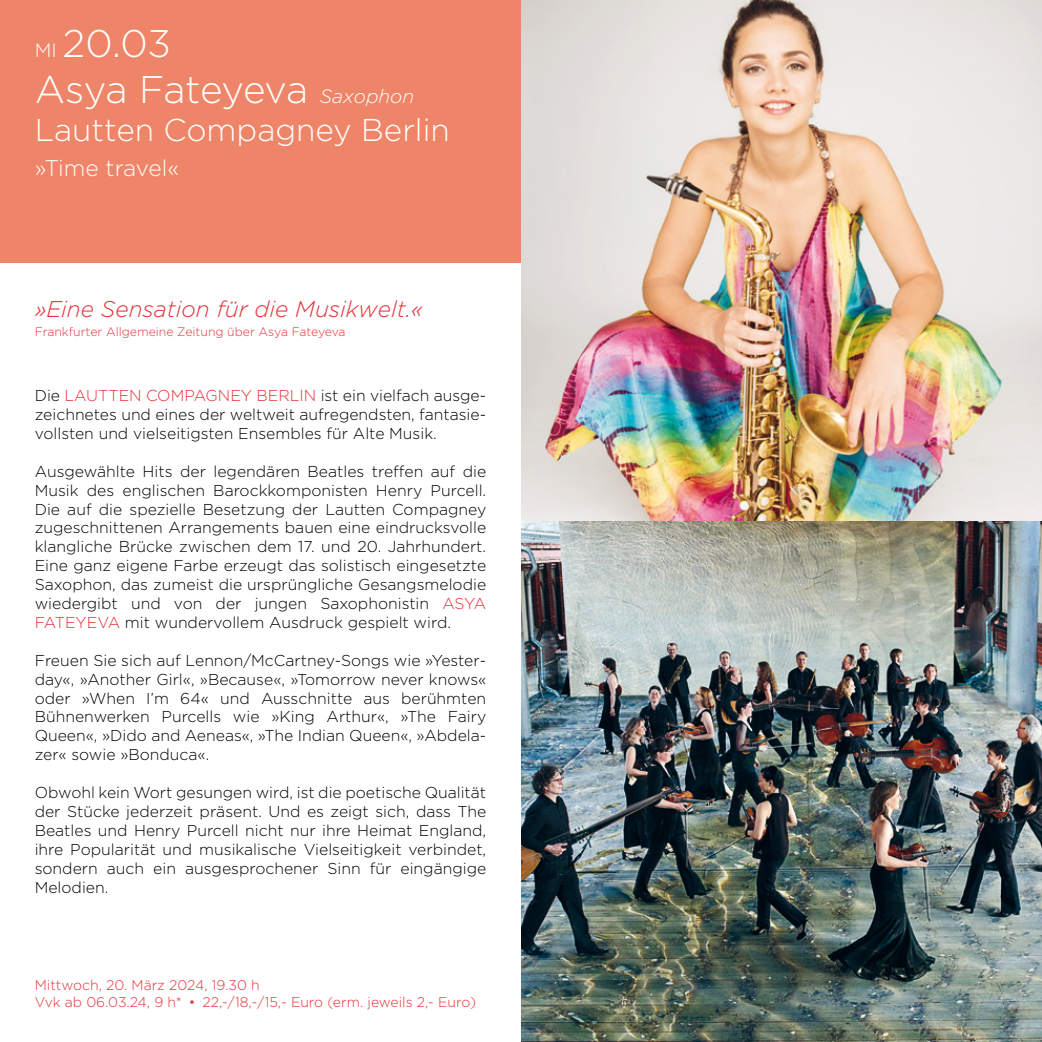
<style>
.page{position:relative;width:1042px;height:1042px;background:#fff}
.page>*{position:absolute;margin:0;border:0;box-sizing:border-box;transform-origin:0 0}
.t1{font:300 38.5px/46.2px "Gotham";letter-spacing:-.02em;color:#fff}
.t2{font:300 31.5px "Gotham";color:#fff}
.t3{font:italic 300 22.75px "Gotham";color:#e53138}
.t4{font:300 22.75px "Gotham";letter-spacing:-.01em;color:#fff}
.t5{font:300 15.75px/18.9px "Gotham";color:#000;text-align:justify}
.t6{font:300 15.75px "Gotham";color:#e53138}
.t7{font:300 14px/16.8px "Gotham";color:#e53138}
.t8{font:300 12.25px "Gotham";color:#e53138}
.s1{font-size:19.25px}
.s2{font-style:italic;font-size:19.25px}
.s3{color:#e53138}
.s4{color:#000}
</style>
<div class="page">
<img style="left:521px;top:0;width:521px;height:1042px">
<div style="left:0;top:0;width:521px;height:263px;background:#ef8568"></div>
<h1 class="t1" style="left:35px;top:20px;width:381px"><span class="s1">m i</span> 20.03<br>Asya Fateyeva <span class="s2">Saxophon</span></h1>
<h2 class="t2" style="left:35px;top:113px;width:417px">Lautten Compagney Berlin</h2>
<h3 class="t4" style="left:35px;top:156px;width:146px">»Time travel«</h3>
<h3 class="t3" style="left:35px;top:296px;width:389px">»Eine Sensation für die Musikwelt.«</h3>
<p class="t8" style="left:35px;top:325px;width:312px">Frankfurter Allgemeine Zeitung über Asya Fateyeva</p>
<p class="t5" style="left:35px;top:386px;width:453px;text-indent:183px"><span class="s3">ney BERLIN</span> ist ein vielfach ausge&shy;zeichnetes und eines der weltweit aufregendsten, fantasie&shy;vollsten und vielseitigsten Ensembles für Alte Musik.</p>
<p class="t5" style="left:35px;top:461px;width:453px;text-align:left">Ausgewählte Hits der legendären Beatles treffen auf die Musik des englischen Barockkomponisten Henry Purcell.<br>Die auf die spezielle Besetzung der Lautten Compagney zugeschnittenen Arrangements bauen eine eindrucksvolle klangliche Brücke zwischen dem 17. und 20. Jahrhundert.<br>Eine ganz eigene Farbe erzeugt das solistisch eingesetzte Saxophon, das zumeist die ursprüngliche Gesangsmelodie wiedergibt und von der jungen Saxophonistin <span class="s3">Asya Fate</span></p>
<p class="t6" style="left:35px;top:387px;width:42px"><span class="s4">Die</span> lautte</p>
<p class="t6" style="left:129px;top:387px;width:30px">n compag</p>
<p class="t6" style="left:76px;top:614px;width:23px">yeva</p>
<p class="t5" style="left:125px;top:613px;width:328px">mit wundervollem Ausdruck gespielt wird.</p>
<p class="t5" style="left:35px;top:650px;width:453px">Freuen Sie sich auf Lennon/McCartney-Songs wie »Yester&shy;day«, »Another Girl«, »Because«, »Tomorrow never knows« oder »When I’m 64« und Ausschnitte aus berühmten Bühnenwerken Purcells wie »King Arthur«, »The Fairy Queen«, »Dido and Aeneas«, »The I ndian Queen«, »Abdela&shy;zer« sowie »Bonduca«.</p>
<p class="t5" style="left:35px;top:783px;width:453px">Obwohl kein Wort gesungen wird, ist die poetische Qualität der Stücke jederzeit präsent. Und es zeigt sich, dass The Beatles und Henry Purcell nicht nur ihre Heimat England, ihre Popularität und musikalische Vielseitigkeit verbindet, sondern auch ein ausgesprochener Sinn für eingängige Melodien.</p>
<p class="t7" style="left:35px;top:977px;width:443px">Mittwoch, 20. März 2024, 19.30 h<br>Vvk ab 06.03.24, 9 h* • 22,-/18,-/15,- Euro (erm. jeweils 2,- Euro)</p>
</div>
